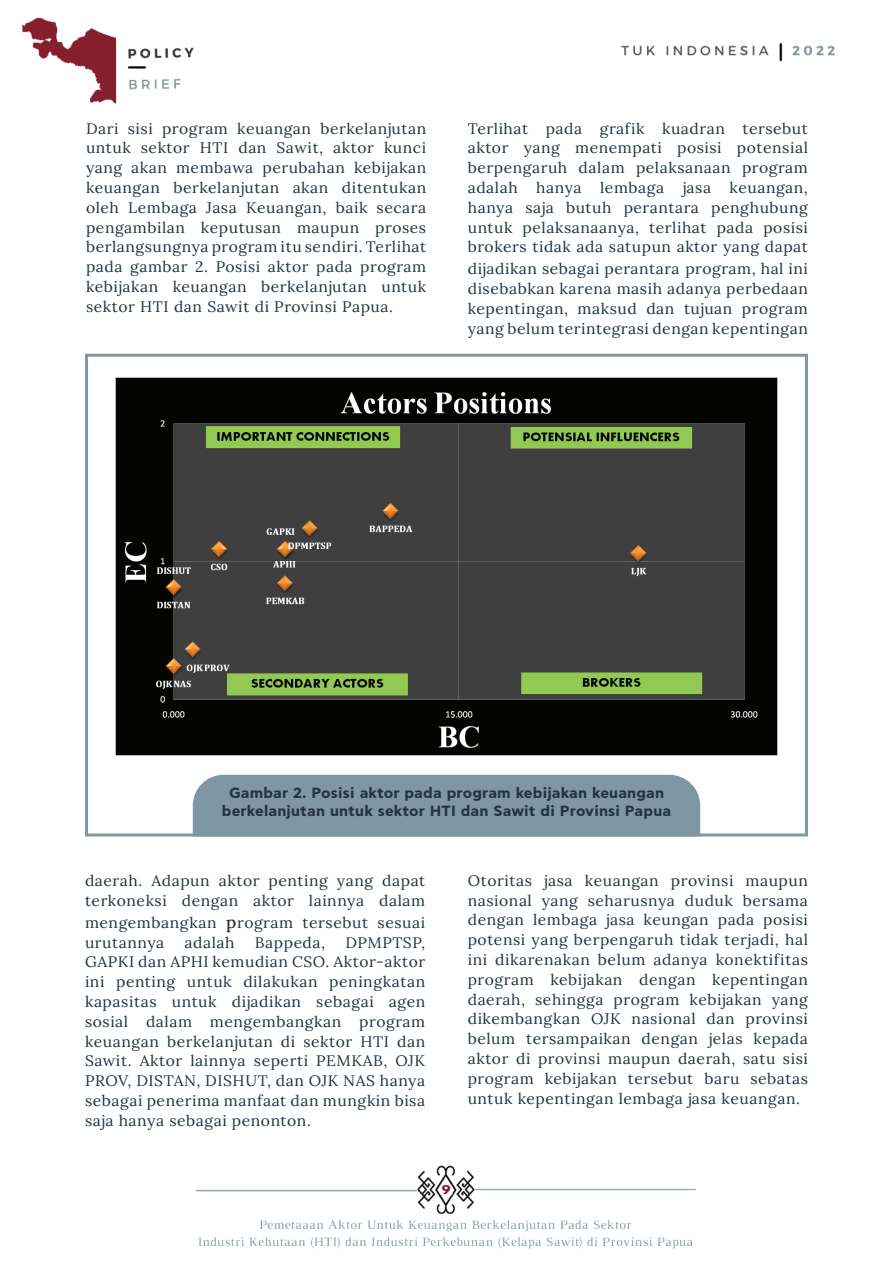
<style>
.page{position:relative;width:893px;height:1263px;background:#fff}
.page>*{position:absolute;margin:0;border:0;box-sizing:border-box;transform-origin:0 0}
.t1{font:15.15px/19.8px "Lora";letter-spacing:.035em;color:#233541;text-align:justify}
.t2{font:700 14.7px/18px "Asty CF Std";letter-spacing:.01em;color:#233541;text-align:center}
.t3{font:700 10.8px "League Spartan";color:#871e2e;scale:1.19 1}
.s1{font-size:16.5px;color:#2d2b2c}
</style>
<div class="page">
<img style="left:22px;top:17px;width:813px;height:1232px">
<div style="left:440px;top:1184px;width:12px;height:13px;background:#fff;border-radius:50%"></div>
<div style="left:440px;top:1184px;width:13px;height:13px;border:2px solid #fff;border-radius:50%"></div>
<div style="left:85px;top:354px;width:723px;height:482px;border:3px solid #7f96a4"></div>
<div style="left:192px;top:774px;width:509px;height:63px;background:#7f96a4"></div>
<img style="left:116px;top:378px;width:661px;height:377px">
<p class="t1" style="left:86px;top:117px;width:342px">Dari sisi program keuangan berkelanjutan untuk sektor HTI dan Sawit, aktor kunci yang akan membawa perubahan kebijakan keuangan berkelanjutan akan ditentukan oleh Lembaga Jasa Keuangan, baik secara pengambilan keputusan maupun proses berlangsungnya program itu sendiri. Terlihat pada gambar 2. Posisi aktor pada program kebijakan keuangan berkelanjutan untuk sektor HTI dan Sawit di Provinsi Papua.</p>
<p class="t1" style="left:468px;top:117px;width:342px">Terlihat pada grafik kuadran tersebut aktor yang menempati posisi potensial berpengaruh dalam pelaksanaan program adalah hanya lembaga jasa keuangan, hanya saja butuh perantara penghubung untuk pelaksanaanya, terlihat pada posisi brokers tidak ada satupun aktor yang dapat</p>
<p class="t1" style="left:468px;top:258px;width:342px">dijadikan sebagai perantara program, hal ini disebabkan karena masih adanya perbedaan kepentingan, maksud dan tujuan program yang belum terintegrasi dengan kepentingan</p>
<p class="t2" style="left:222px;top:785px;width:451px">Gambar 2. Posisi aktor pada program kebijakan keuangan berkelanjutan untuk sektor HTI dan Sawit di Provinsi Papua</p>
<p class="t1" style="left:85px;top:869px;width:342px">daerah. Adapun aktor penting yang dapat terkoneksi dengan aktor lainnya dalam</p>
<p class="t1" style="left:85px;top:911px;width:342px">mengembangkan <span class="s1">p</span>rogram tersebut sesuai urutannya</p>
<p class="t1" style="left:185px;top:931px;width:52px">adalah</p>
<p class="t1" style="left:255px;top:931px;width:72px">Bappeda,</p>
<p class="t1" style="left:85px;top:931px;width:342px;text-indent:260px">DPMPTSP, GAPKI dan APHI kemudian CSO. Aktor-aktor ini penting untuk dilakukan peningkatan kapasitas untuk dijadikan sebagai agen sosial dalam mengembangkan program keuangan berkelanjutan di sektor HTI dan Sawit. Aktor lainnya seperti PEMKAB, OJK PROV, DISTAN, DISHUT, dan OJK NAS hanya sebagai penerima manfaat dan mungkin bisa saja hanya sebagai penonton.</p>
<p class="t1" style="left:468px;top:869px;width:342px">Otoritas jasa keuangan provinsi maupun nasional yang seharusnya duduk bersama dengan lembaga jasa keungan pada posisi potensi yang berpengaruh tidak terjadi, hal ini dikarenakan belum adanya konektifitas program kebijakan dengan kepentingan daerah, sehingga program kebijakan yang dikembangkan OJK nasional dan provinsi belum tersampaikan dengan jelas kepada aktor di provinsi maupun daerah, satu sisi program kebijakan tersebut baru sebatas untuk kepentingan lembaga jasa keuangan.</p>
<p class="t3" style="left:442px;top:1181px;width:9px">9</p>
</div>
